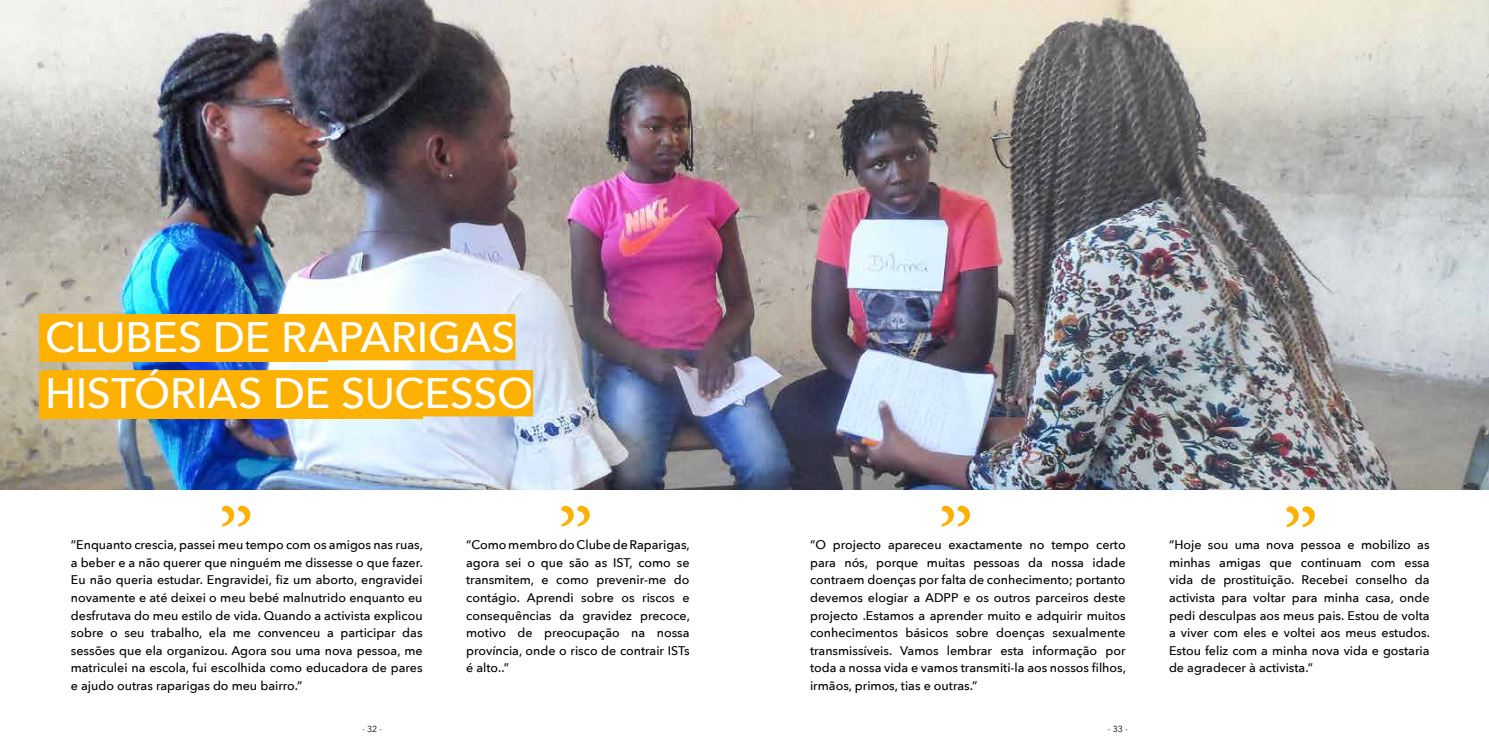
<style>
.page{position:relative;width:1489px;height:745px;background:#fff}
.page>*{position:absolute;margin:0;border:0;box-sizing:border-box;transform-origin:0 0}
.t1{font:90px "Minion Pro";color:#fdb103}
.t2{font:500 42.5px/56px "Avenir Next";letter-spacing:-.005em;color:#fff}
.t3{font:500 12.5px/17.5px "Avenir Next";color:#000;text-align:justify}
.t4{font:8.75px "Avenir Next";color:#000}
</style>
<div class="page">
<img style="left:0;top:0;width:1488px;height:489px">
<div style="left:39px;top:314px;width:288px;height:47px;background:#fdb103"></div>
<div style="left:39px;top:370px;width:383px;height:48px;background:#fdb103"></div>
<div style="left:45px;top:314px;width:470px;height:46px;background:#fdb103"></div>
<div style="left:45px;top:370px;width:488px;height:46px;background:#fdb103"></div>
<h2 class="t2" style="left:45px;top:308px;width:489px">CLUBES DE RAPARIGAS<br>HISTÓRIAS DE SUCESSO</h2>
<h1 class="t1" style="left:218px;top:480px;width:38px">”</h1>
<h1 class="t1" style="left:557px;top:480px;width:38px">”</h1>
<p class="t3" style="left:71px;top:535px;width:353px">“Enquanto crescia, passei meu tempo com os amigos nas ruas, a beber e a não querer que ninguém me dissesse o que fazer.<br>Eu não queria estudar. Engravidei, fiz um aborto, engravidei novamente e até deixei o meu bebé malnutrido enquanto eu desfrutava do meu estilo de vida. Quando a activista explicou sobre o seu trabalho, ela me convenceu a participar das sessões que ela organizou. Agora sou uma nova pessoa, me matriculei na escola, fui escolhida como educadora de pares e ajudo outras raparigas do meu bairro.”</p>
<p class="t3" style="left:466px;top:535px;width:225px">“Como membro do Clube de Raparigas, agora sei o que são as IST, como se transmitem, e como prevenir-me do contágio. Aprendi sobre os riscos e consequências da gravidez precoce, motivo de preocupação na nossa província, onde o risco de contrair ISTs é alto..”</p>
<h1 class="t1" style="left:937px;top:480px;width:38px">”</h1>
<h1 class="t1" style="left:1282px;top:481px;width:38px">”</h1>
<p class="t3" style="left:810px;top:535px;width:317px">“O projecto apareceu exactamente no tempo certo para nós, porque muitas pessoas da nossa idade contraem doenças por falta de conhecimento; portanto devemos elogiar a ADPP e os outros parceiros deste projecto .Estamos a aprender muito e adquirir muitos conhecimentos básicos sobre doenças sexualmente transmissíveis. Vamos lembrar esta informação por toda a nossa vida e vamos transmiti-la aos nossos filhos, irmãos, primos, tias e outras.”</p>
<p class="t3" style="left:1168px;top:535px;width:262px">“Hoje sou uma nova pessoa e mobilizo as minhas amigas que continuam com essa vida de prostituição. Recebei conselho da activista para voltar para minha casa, onde pedi desculpas aos meus pais. Estou de volta a viver com eles e voltei aos meus estudos.<br>Estou feliz com a minha nova vida e gostaria de agradecer à activista.”</p>
<p class="t4" style="left:362px;top:720px;width:22px">- 32 -</p>
<p class="t4" style="left:1107px;top:720px;width:22px">- 33 -</p>
</div>
